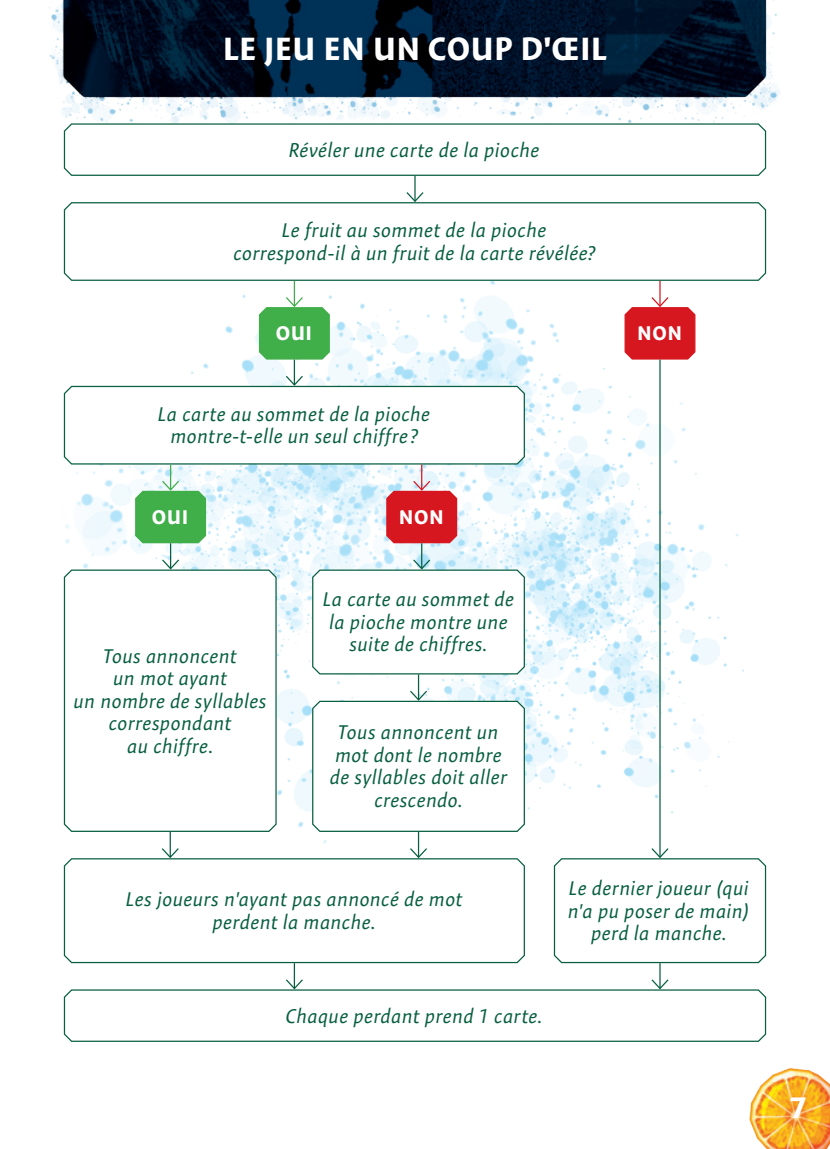
<style>
.page{position:relative;width:830px;height:1149px;background:#fff}
.page>*{position:absolute;margin:0;border:0;box-sizing:border-box;transform-origin:0 0}
.t1{font:700 32.5px "Expo Sans Pro";letter-spacing:.01em;color:#fff}
.t2{font:700 30px "Expo Sans Pro";color:#fff}
.t3{font:italic 20px/22.5px "Expo Sans Pro";letter-spacing:.005em;color:#085f40;text-align:center}
.t4{font:700 20px "Expo Sans Pro";letter-spacing:.03em;color:#fff}
</style>
<div class="page">
<img style="left:191px;top:239px;width:576px;height:604px">
<img style="left:49px;top:0;width:730px;height:122px">
<img style="left:749px;top:1068px;width:80px;height:80px">
<svg style="left:63px;top:203px;width:703px;height:78px"></svg>
<svg style="left:63px;top:675px;width:214px;height:157px"></svg>
<svg style="left:63px;top:997px;width:698px;height:45px"></svg>
<svg style="left:63px;top:122px;width:703px;height:81px"></svg>
<hr style="left:293px;top:359px;width:2px;height:26px;background:#085f40">
<hr style="left:417px;top:674px;width:2px;height:25px;background:#085f40">
<svg style="left:311px;top:689px;width:214px;height:143px"></svg>
<hr style="left:417px;top:831px;width:2px;height:26px;background:#085f40">
<hr style="left:169px;top:831px;width:2px;height:26px;background:#085f40">
<hr style="left:659px;top:359px;width:1px;height:498px;background:#085f40">
<svg style="left:64px;top:846px;width:702px;height:194px"></svg>
<hr style="left:293px;top:281px;width:2px;height:25px;background:#40ae49">
<svg style="left:258px;top:295px;width:72px;height:65px"></svg>
<svg style="left:623px;top:281px;width:72px;height:79px"></svg>
<svg style="left:63px;top:374px;width:462px;height:301px"></svg>
<svg style="left:775px;top:1081px;width:44px;height:51px;background:#f7b02f"></svg>
<h1 class="t1" style="left:222px;top:29px;width:385px">LE JEU EN UN COUP D'ŒIL</h1>
<p class="t3" style="left:289px;top:138px;width:252px">Révéler une carte de la pioche</p>
<p class="t3" style="left:233px;top:219px;width:363px">Le fruit au sommet de la pioche correspond-il à un fruit de la carte révélée?</p>
<p class="t4" style="left:275px;top:321px;width:38px">OUI</p>
<p class="t3" style="left:158px;top:402px;width:274px">La carte au sommet de la pioche montre-t-elle un seul chiffre ?</p>
<p class="t4" style="left:152px;top:504px;width:38px">OUI</p>
<p class="t3" style="left:73px;top:644px;width:195px">Tous annoncent<br>un mot ayant<br>un nombre de syllables correspondant<br>au chiffre.</p>
<p class="t4" style="left:398px;top:504px;width:46px">NON</p>
<p class="t3" style="left:323px;top:587px;width:193px">La carte au sommet de la pioche montre une suite de chiffres.</p>
<p class="t3" style="left:329px;top:720px;width:179px">Tous annoncent un mot dont le nombre de syllables doit aller crescendo.</p>
<p class="t4" style="left:636px;top:321px;width:46px">NON</p>
<p class="t3" style="left:126px;top:887px;width:338px">Les joueurs n'ayant pas annoncé de mot perdent la manche.</p>
<p class="t3" style="left:286px;top:1003px;width:258px">Chaque perdant prend 1 carte.</p>
<p class="t3" style="left:567px;top:876px;width:184px">Le dernier joueur (qui n'a pu poser de main) perd la manche.</p>
<h2 class="t2" style="left:789px;top:1088px;width:18px">7</h2>
</div>
